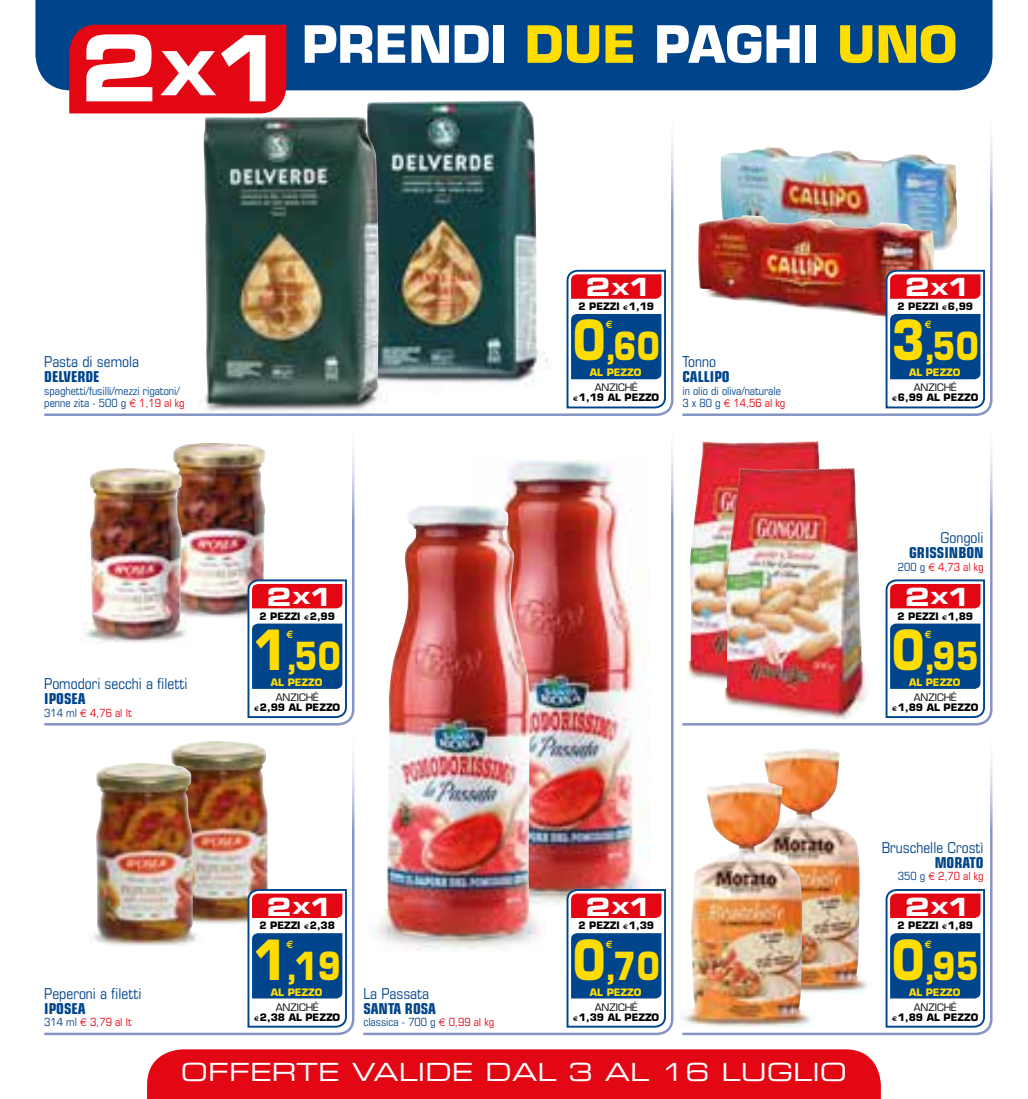
<style>
.page{position:relative;width:1028px;height:1099px;background:#fff}
.page>*{position:absolute;margin:0;border:0;box-sizing:border-box;transform-origin:0 0}
.t1{font:91.5px "Eurostile Bold Extended Two";color:#fff;scale:.85 1}
.t2{font:61px "Eurostile Bold Extended Two";color:#fff;scale:.85 1}
.t3{font:700 53.88px "Eurostile";color:#fd0;scale:.85 1}
.t4{font:700 50px "Eurostile";color:#fff}
.t5{font:700 37.75px "Eurostile";color:#fd0;scale:.85 1}
.t6{font:25.12px "Eurostile Bold Extended Two";color:#fff}
.t7{font:25px "Eurostile Extended Two";color:#fff}
.t8{font:15px "Eurostile Condensed 2";color:#00458b}
.t9{font:15px "Eurostile Bold Condensed 2";color:#00458b}
.t10{font:11.25px/12.5px "Eurostile Condensed 2";color:#00458b}
.t11{font:11.25px "Eurostile Condensed 2";color:#e30613}
.t12{font:10.75px "Euro Sans Bold 2";color:#fd0;scale:.85 1}
.t13{font:700 10px/10px "Eurostile";color:#000;text-align:center}
.t14{font:700 10px "Eurostile";color:#fd0}
.s1{color:#fd0}
.s2{font-size:91.5px}
.s3{font-family:"Euro Sans";color:#e30613}
.s4{color:#e30613}
.s5{font-size:16.75px}
.s6{font-family:"Euro Sans Bold 2";font-weight:400;font-size:6.75px}
.s7{font-size:32.38px}
.s8{color:#00458b}
.s9{font-family:"Euro Sans"}
.s10{font-weight:400}
</style>
<div class="page">
<div style="left:35px;top:0;width:957px;height:90px;background:#00458b"></div>
<div style="left:69px;top:25px;width:217px;height:79px;background:#e30613"></div>
<div style="left:147px;top:1049px;width:734px;height:49px;background:#e30613"></div>
<img style="left:69px;top:104px;width:605px;height:312px">
<img style="left:361px;top:413px;width:313px;height:623px">
<img style="left:44px;top:413px;width:312px;height:310px">
<img style="left:44px;top:723px;width:311px;height:312px">
<img style="left:698px;top:136px;width:295px;height:277px">
<img style="left:682px;top:748px;width:311px;height:287px">
<img style="left:682px;top:413px;width:311px;height:313px">
<h1 class="t1" style="left:81px;top:4px;width:92px">2</h1>
<h3 class="t4" style="left:302px;top:13px;width:656px">PRENDI <span class="s1">DUE</span> PAGHI <span class="s1">UNO</span></h3>
<h2 class="t2" style="left:160px;top:30px;width:148px">X<span class="s2">1</span></h2>
<h3 class="t8" style="left:44px;top:353px;width:96px">Pasta di semola</h3>
<h3 class="t9" style="left:44px;top:367px;width:57px">DELVERDE</h3>
<p class="t10" style="left:44px;top:384px;width:142px">spaghetti/fusilli/mezzi rigatoni/ penne zita - 500 g <span class="s3">€</span> <span class="s4">1,19 al kg</span></p>
<h3 class="t6" style="left:267px;top:579px;width:67px">2<span class="s5">X</span>1</h3>
<p class="t13" style="left:259px;top:610px;width:77px">2 PEZZI <span class="s6">E</span>2,99</p>
<h3 class="t3" style="left:254px;top:617px;width:40px">1</h3>
<p class="t12" style="left:287px;top:628px;width:10px">€</p>
<h3 class="t5" style="left:286px;top:632px;width:66px"><span class="s7">,</span>50</h3>
<h3 class="t8" style="left:44px;top:674px;width:145px">Pomodori secchi a filetti</h3>
<p class="t14" style="left:271px;top:676px;width:53px">AL PEZZO</p>
<h3 class="t9" style="left:44px;top:689px;width:43px">IPOSEA</h3>
<p class="t11" style="left:44px;top:706px;width:89px"><span class="s8">314 ml</span> <span class="s9">€</span> 4,76 al lt</p>
<p class="t13" style="left:254px;top:692px;width:87px"><span class="s10">ANZICHÉ<br></span><span class="s6">E</span>2,99 AL PEZZO</p>
<h3 class="t6" style="left:586px;top:269px;width:67px">2<span class="s5">X</span>1</h3>
<p class="t13" style="left:578px;top:301px;width:77px">2 PEZZI <span class="s6">E</span>1,19</p>
<h3 class="t3" style="left:572px;top:307px;width:40px">0</h3>
<p class="t12" style="left:605px;top:318px;width:10px">€</p>
<h3 class="t5" style="left:605px;top:323px;width:66px"><span class="s7">,</span>60</h3>
<p class="t14" style="left:590px;top:366px;width:53px">AL PEZZO</p>
<p class="t13" style="left:573px;top:382px;width:87px"><span class="s10">ANZICHÉ<br></span><span class="s6">E</span>1,19 AL PEZZO</p>
<h3 class="t8" style="left:682px;top:353px;width:35px">Tonno</h3>
<h3 class="t9" style="left:682px;top:367px;width:49px">CALLIPO</h3>
<p class="t10" style="left:682px;top:384px;width:104px">in olio di oliva/naturale<br>3 x 80 g <span class="s3">€</span> <span class="s4">14,56 al kg</span></p>
<h3 class="t6" style="left:905px;top:269px;width:67px">2<span class="s5">X</span>1</h3>
<p class="t13" style="left:897px;top:301px;width:77px">2 PEZZI <span class="s6">E</span>6,99</p>
<h3 class="t3" style="left:891px;top:307px;width:40px">3</h3>
<p class="t12" style="left:924px;top:318px;width:10px">€</p>
<h3 class="t5" style="left:924px;top:323px;width:66px"><span class="s7">,</span>50</h3>
<p class="t14" style="left:909px;top:366px;width:53px">AL PEZZO</p>
<p class="t13" style="left:892px;top:382px;width:87px"><span class="s10">ANZICHÉ<br></span><span class="s6">E</span>6,99 AL PEZZO</p>
<h3 class="t8" style="left:940px;top:528px;width:45px">Gongoli</h3>
<h3 class="t9" style="left:909px;top:543px;width:76px">GRISSINBON</h3>
<p class="t11" style="left:898px;top:560px;width:87px"><span class="s8">200 g</span> <span class="s9">€</span> 4,73 al kg</p>
<h3 class="t6" style="left:905px;top:579px;width:67px">2<span class="s5">X</span>1</h3>
<p class="t13" style="left:897px;top:610px;width:77px">2 PEZZI <span class="s6">E</span>1,89</p>
<h3 class="t3" style="left:891px;top:617px;width:40px">0</h3>
<p class="t12" style="left:924px;top:628px;width:10px">€</p>
<h3 class="t5" style="left:924px;top:633px;width:66px"><span class="s7">,</span>95</h3>
<p class="t14" style="left:909px;top:676px;width:53px">AL PEZZO</p>
<p class="t13" style="left:892px;top:692px;width:87px"><span class="s10">ANZICHÉ<br></span><span class="s6">E</span>1,89 AL PEZZO</p>
<h3 class="t6" style="left:267px;top:888px;width:67px">2<span class="s5">X</span>1</h3>
<p class="t13" style="left:259px;top:920px;width:77px">2 PEZZI <span class="s6">E</span>2,38</p>
<h3 class="t6" style="left:586px;top:888px;width:67px">2<span class="s5">X</span>1</h3>
<p class="t13" style="left:578px;top:920px;width:77px">2 PEZZI <span class="s6">E</span>1,39</p>
<h3 class="t3" style="left:254px;top:926px;width:40px">1</h3>
<p class="t12" style="left:287px;top:937px;width:10px">€</p>
<h3 class="t5" style="left:286px;top:942px;width:66px"><span class="s7">,</span>19</h3>
<h3 class="t3" style="left:572px;top:926px;width:40px">0</h3>
<p class="t12" style="left:605px;top:937px;width:10px">€</p>
<h3 class="t5" style="left:605px;top:942px;width:66px"><span class="s7">,</span>70</h3>
<h3 class="t8" style="left:44px;top:984px;width:99px">Peperoni a filetti</h3>
<p class="t14" style="left:271px;top:985px;width:53px">AL PEZZO</p>
<h3 class="t9" style="left:44px;top:999px;width:43px">IPOSEA</h3>
<p class="t11" style="left:44px;top:1015px;width:89px"><span class="s8">314 ml</span> <span class="s9">€</span> 3,79 al lt</p>
<p class="t13" style="left:254px;top:1001px;width:87px"><span class="s10">ANZICHÉ<br></span><span class="s6">E</span>2,38 AL PEZZO</p>
<h3 class="t8" style="left:363px;top:984px;width:67px">La Passata</h3>
<p class="t14" style="left:590px;top:985px;width:53px">AL PEZZO</p>
<h3 class="t9" style="left:363px;top:999px;width:74px">SANTA ROSA</h3>
<p class="t10" style="left:363px;top:1015px;width:132px">classica - 700 g <span class="s3">€</span> <span class="s4">0,99 al kg</span></p>
<p class="t13" style="left:573px;top:1001px;width:87px"><span class="s10">ANZICHÉ<br></span><span class="s6">E</span>1,39 AL PEZZO</p>
<h3 class="t7" style="left:181px;top:1055px;width:667px">OFFERTE VALIDE DAL 3 AL 16 LUGLIO</h3>
<h3 class="t8" style="left:881px;top:838px;width:103px">Bruschelle Crostì</h3>
<h3 class="t9" style="left:934px;top:853px;width:50px">MORATO</h3>
<p class="t11" style="left:898px;top:869px;width:87px"><span class="s8">350 g</span> <span class="s9">€</span> 2,70 al kg</p>
<h3 class="t6" style="left:905px;top:888px;width:67px">2<span class="s5">X</span>1</h3>
<p class="t13" style="left:897px;top:920px;width:77px">2 PEZZI <span class="s6">E</span>1,89</p>
<h3 class="t3" style="left:891px;top:926px;width:40px">0</h3>
<p class="t12" style="left:924px;top:937px;width:10px">€</p>
<h3 class="t5" style="left:924px;top:942px;width:66px"><span class="s7">,</span>95</h3>
<p class="t14" style="left:909px;top:985px;width:53px">AL PEZZO</p>
<p class="t13" style="left:892px;top:1001px;width:87px"><span class="s10">ANZICHÉ<br></span><span class="s6">E</span>1,89 AL PEZZO</p>
</div>
